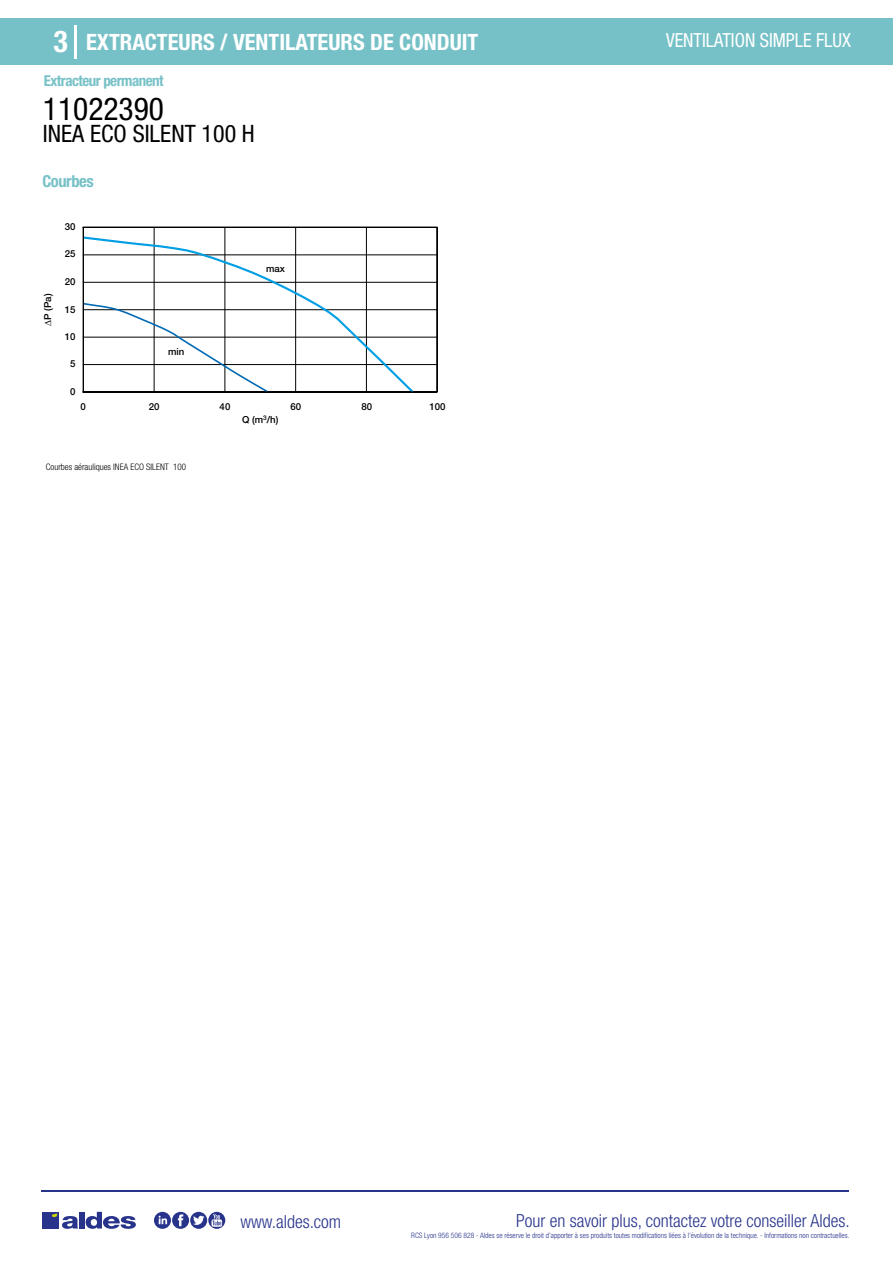
<style>
.page{position:relative;width:893px;height:1263px;background:#fff}
.page>*{position:absolute;margin:0;border:0;box-sizing:border-box;transform-origin:0 0}
.t1{font:condensed 31.5px "Helvetica Neue LT Std";color:#000}
.t2{font:700 condensed 30px "Helvetica Neue LT Std";color:#fff}
.t3{font:condensed 24px "Helvetica Neue LT Std";color:#000}
.t4{font:700 condensed 22.5px "Helvetica Neue LT Std";color:#fff}
.t5{font:condensed 19.5px "Helvetica Neue LT Std";color:#fff;scale:.95 1}
.t6{font:300 condensed 18px "Helvetica Neue";color:#28348b}
.t7{font:700 condensed 16.5px "Helvetica Neue LT Std";letter-spacing:-.025em;color:#76c1c7}
.t8{font:700 condensed 15px "Helvetica Neue LT Std";letter-spacing:-.035em;color:#76c1c7}
.t9{font:500 9.6px "Helvetica Neue LT Std";color:#000}
.t10{font:300 condensed 9px "Helvetica Neue";color:#000}
.t11{font:300 condensed 7.5px "Helvetica Neue";color:#28348b}
</style>
<div class="page">
<div style="left:0;top:18px;width:893px;height:46px;background:#76c1c7"></div>
<hr style="left:74px;top:25px;width:2px;height:33px;background:#fff">
<hr style="left:41px;top:1190px;width:808px;height:1px;background:#28348b">
<svg style="left:154px;top:1212px;width:71px;height:17px"></svg>
<div style="left:42px;top:1212px;width:17px;height:16px;background:#28348b"></div>
<div style="left:79px;top:1212px;width:5px;height:16px;background:#28348b"></div>
<svg style="left:86px;top:1212px;width:50px;height:17px"></svg>
<svg style="left:52px;top:1213px;width:26px;height:16px"></svg>
<hr style="left:154px;top:227px;width:1px;height:165px;background:#000">
<hr style="left:225px;top:227px;width:1px;height:165px;background:#000">
<hr style="left:295px;top:227px;width:1px;height:165px;background:#000">
<hr style="left:366px;top:227px;width:1px;height:165px;background:#000">
<hr style="left:83px;top:392px;width:354px;height:1px;background:#000">
<hr style="left:83px;top:364px;width:354px;height:1px;background:#000">
<hr style="left:83px;top:337px;width:354px;height:1px;background:#000">
<hr style="left:83px;top:309px;width:354px;height:1px;background:#000">
<hr style="left:83px;top:282px;width:354px;height:1px;background:#000">
<hr style="left:83px;top:255px;width:354px;height:1px;background:#000">
<svg style="left:82px;top:235px;width:334px;height:158px"></svg>
<svg style="left:82px;top:302px;width:188px;height:91px"></svg>
<div style="left:83px;top:227px;width:355px;height:165px;border:1px solid #000"></div>
<h2 class="t2" style="left:54px;top:24px;width:16px">3</h2>
<h3 class="t4" style="left:86px;top:28px;width:394px">EXTRACTEURS / VENTILATEURS DE CONDUIT</h3>
<h3 class="t5" style="left:666px;top:29px;width:196px">VENTILATION SIMPLE FLUX</h3>
<h3 class="t8" style="left:44px;top:71px;width:121px">Extracteur permanent</h3>
<h1 class="t1" style="left:43px;top:91px;width:122px">11022390</h1>
<h3 class="t3" style="left:43px;top:120px;width:213px">INEA ECO SILENT 100 H</h3>
<h3 class="t7" style="left:43px;top:171px;width:53px">Courbes</h3>
<p class="t9" style="left:65px;top:221px;width:12px">30</p>
<p class="t9" style="left:42px;top:320px;width:28px;rotate:-90deg">P (Pa)</p>
<p class="t9" style="left:65px;top:248px;width:12px">25</p>
<p class="t9" style="left:65px;top:276px;width:12px">20</p>
<p class="t9" style="left:65px;top:304px;width:12px">15</p>
<p class="t9" style="left:65px;top:331px;width:12px">10</p>
<p class="t9" style="left:70px;top:358px;width:7px">5</p>
<p class="t9" style="left:70px;top:386px;width:7px">0</p>
<p class="t9" style="left:81px;top:401px;width:7px">0</p>
<p class="t9" style="left:168px;top:346px;width:18px">min</p>
<p class="t9" style="left:266px;top:263px;width:20px">max</p>
<p class="t9" style="left:149px;top:401px;width:12px">20</p>
<p class="t9" style="left:220px;top:401px;width:12px">40</p>
<p class="t9" style="left:290px;top:401px;width:12px">60</p>
<p class="t9" style="left:361px;top:401px;width:12px">80</p>
<p class="t9" style="left:429px;top:401px;width:18px">100</p>
<p class="t9" style="left:242px;top:414px;width:38px">Q (m<sup>3</sup>/h)</p>
<p class="t10" style="left:46px;top:461px;width:142px">Courbes aérauliques INEA ECO SILENT 100</p>
<h3 class="t6" style="left:240px;top:1211px;width:102px">www.aldes.com</h3>
<h3 class="t6" style="left:516px;top:1211px;width:335px">Pour en savoir plus, contactez votre conseiller Aldes.</h3>
<p class="t11" style="left:411px;top:1230px;width:440px">RCS Lyon 956 506 828 - Aldes se réserve le droit d’apporter à ses produits toutes modifications liées à l’évolution de la technique. - Informations non contractuelles.</p>
</div>
